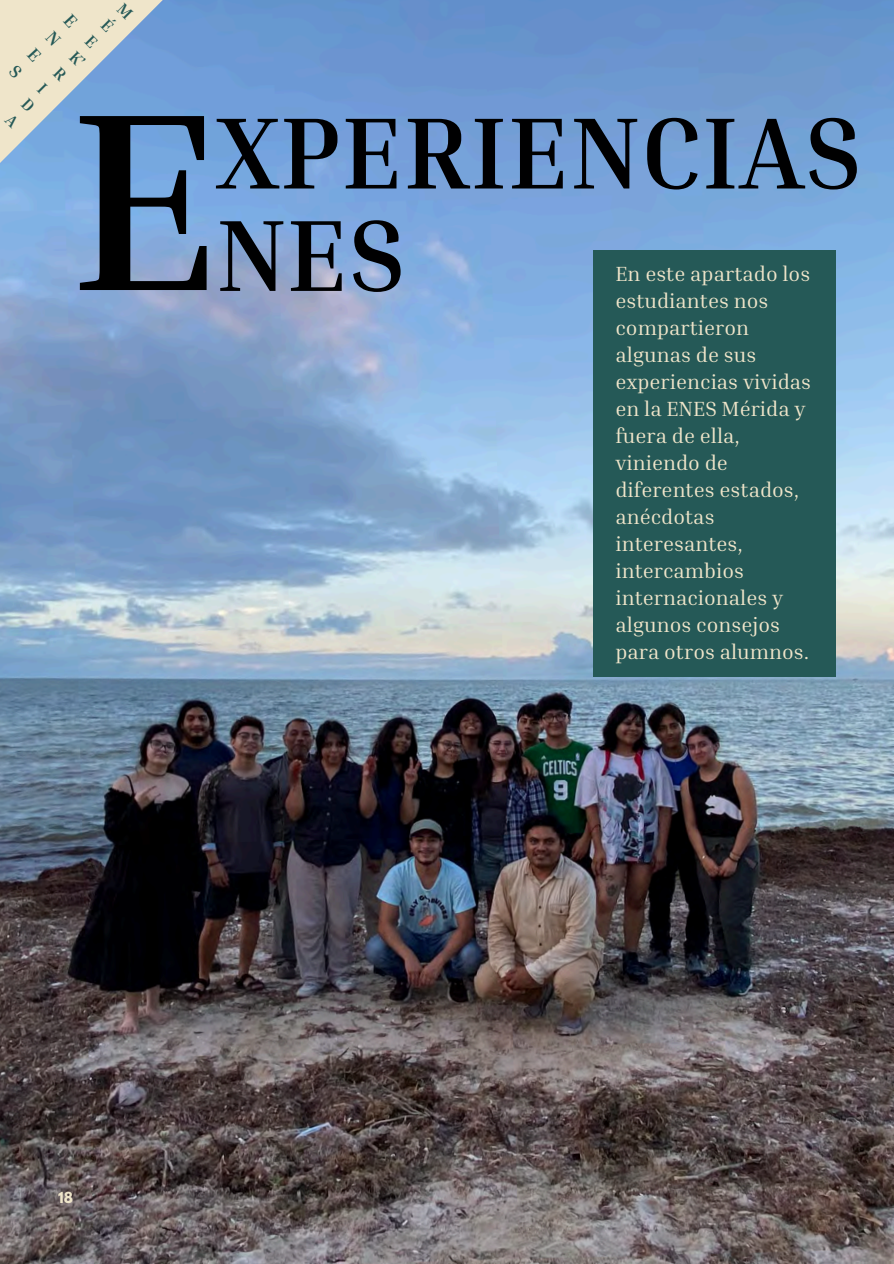
<style>
.page{position:relative;width:894px;height:1264px;background:#fff}
.page>*{position:absolute;margin:0;border:0;box-sizing:border-box;transform-origin:0 0}
.t1{font:700 255.75px "Inria Serif";color:#000}
.t2{font:700 102.3px/102.3px "Inria Serif";letter-spacing:.005em;color:#000001}
.t3{font:21px/27px "Inria Serif";color:#efe5ca}
.t4{font:700 13.5px "League Spartan";color:#efe5ca}
</style>
<div class="page">
<img style="left:0;top:0;width:893px;height:1263px">
<div style="left:593px;top:251px;width:242px;height:425px;background:#255957"></div>
<svg style="left:0;top:0;width:197px;height:213px;background:#9cbad7"></svg>
<p class="t1" style="left:69px;top:40px;width:156px">E</p>
<p class="t2" style="left:216px;top:99px;width:648px">XPERIENCIAS<br>NES</p>
<p class="t3" style="left:615px;top:260px;width:197px">En este apartado los estudiantes nos compartieron algunas de sus experiencias vividas en la ENES Mérida y fuera de ella, viniendo de diferentes estados, anécdotas interesantes, intercambios internacionales y algunos consejos para otros alumnos.</p>
<p class="t4" style="left:58px;top:1190px;width:16px">18</p>
</div>
